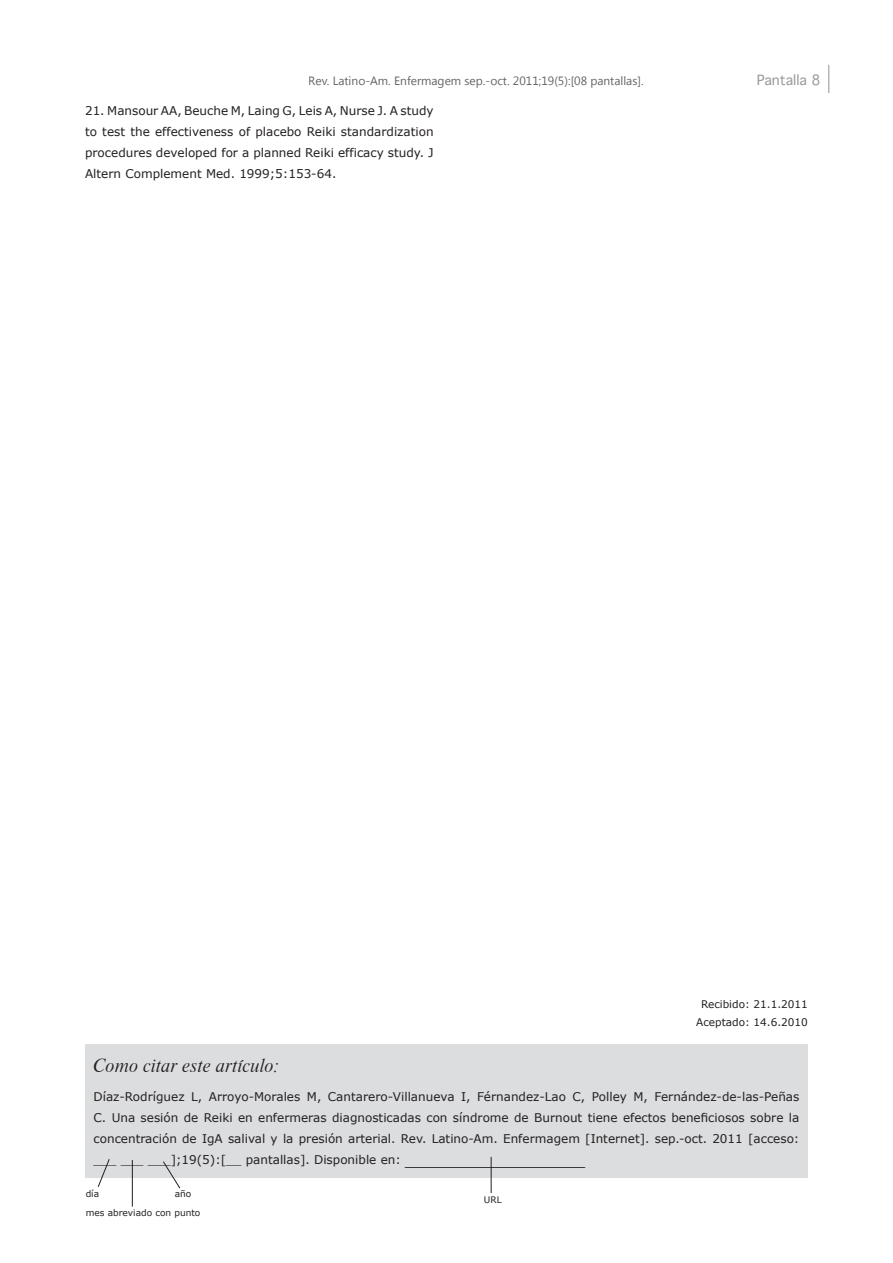
<style>
.page{position:relative;width:893px;height:1263px;background:#fff}
.page>*{position:absolute;margin:0;border:0;box-sizing:border-box;transform-origin:0 0}
.t1{font:18px "Dutch 801 BT Italic Headline";letter-spacing:.02em;color:#231f20}
.t2{font:13.5px "Geneva";color:#6c6d70}
.t3{font:12px/21px "Verdana";color:#231f20;text-align:justify}
.t4{font:12px "Segoe UI";color:#231f20}
.t5{font:10.5px/18px "Verdana";color:#231f20;text-align:center}
.t6{font:9px/19.2px "Verdana";color:#231f20}
.s1{font-family:"Times New Roman";font-size:18px}
</style>
<div class="page">
<svg style="left:828px;top:65px;width:1px;height:28px"></svg>
<div style="left:85px;top:1044px;width:723px;height:134px;background:#dcdddf"></div>
<svg style="left:98px;top:1159px;width:12px;height:28px"></svg>
<hr style="left:132px;top:1160px;width:1px;height:46px;background:#231f20">
<svg style="left:163px;top:1161px;width:17px;height:27px"></svg>
<hr style="left:491px;top:1157px;width:1px;height:36px;background:#231f20">
<p class="t4" style="left:309px;top:72px;width:336px">Rev. Latino-Am. Enfermagem sep.-oct. 2011;19(5):[08 pantallas].</p>
<p class="t3" style="left:85px;top:100px;width:350px">21. Mansour AA, Beuche M, Laing G, Leis A, Nurse J. A study to test the effectiveness of placebo Reiki standardization procedures developed for a planned Reiki efficacy study. J Altern Complement Med. 1999;5:153-64.</p>
<p class="t2" style="left:756px;top:72px;width:65px">Pantalla 8</p>
<p class="t5" style="left:696px;top:995px;width:113px">Recibido: 21.1.2011<br>Aceptado: 14.6.2010</p>
<h1 class="t1" style="left:94px;top:1054px;width:187px">Como citar este artículo:</h1>
<p class="t3" style="left:94px;top:1086px;width:707px">Díaz-Rodríguez L, Arroyo-Morales M, Cantarero-Villanueva I, Férnandez-Lao C, Polley M, Fernández-de-las-Peñas C. Una sesión de Reiki en enfermeras diagnosticadas con síndrome de Burnout tiene efectos beneficiosos sobre la concentración de IgA salival y la presión arterial. Rev. Latino-Am. Enfermagem [Internet]. sep.-oct. 2011 [acceso: ___ ___ ___];19(5):[__ pantallas]. Disponible en: <span class="s1">____________________</span></p>
<p class="t6" style="left:175px;top:1183px;width:18px">año</p>
<p class="t6" style="left:86px;top:1184px;width:116px">día<br>mes abreviado con punto</p>
<p class="t6" style="left:484px;top:1189px;width:19px">URL</p>
</div>
